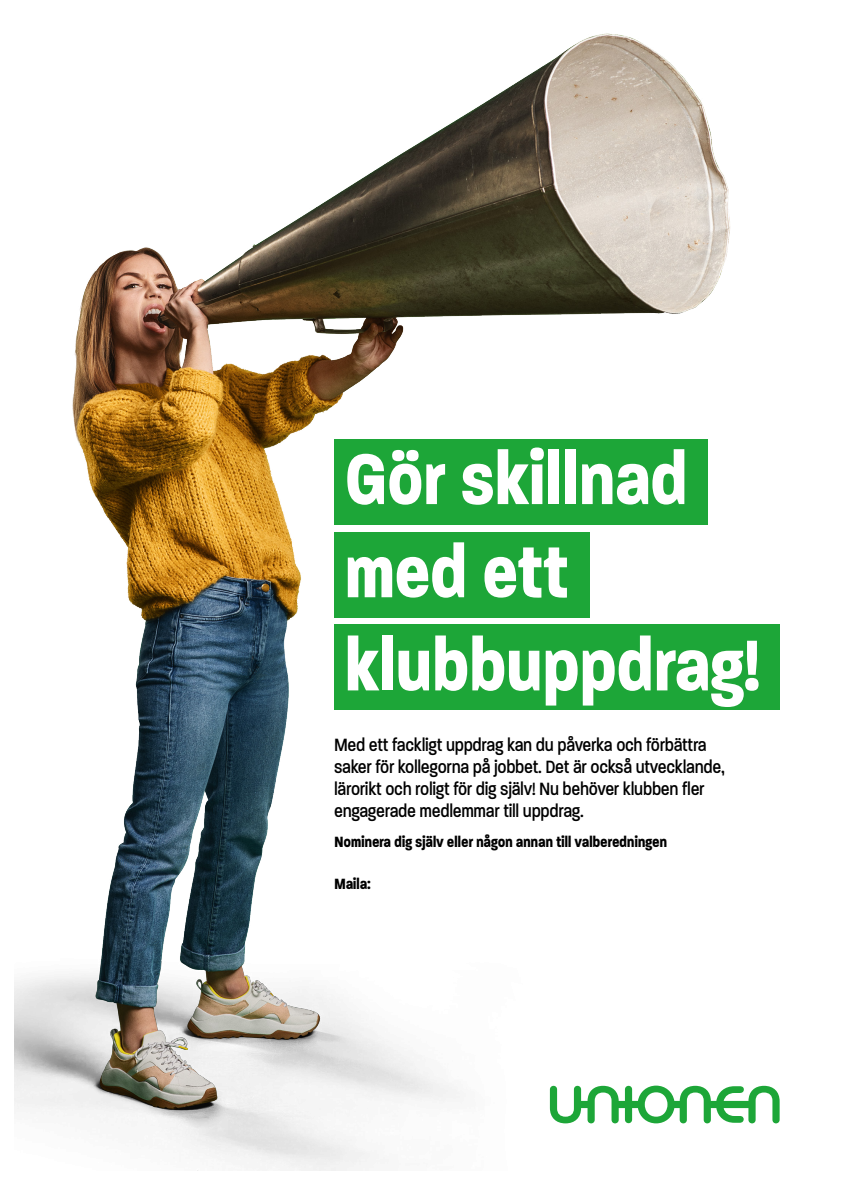
<style>
.page{position:relative;width:842px;height:1191px;background:#fff}
.page>*{position:absolute;margin:0;border:0;box-sizing:border-box;transform-origin:0 0}
.t1{font:700 97px/93.1px "Paralucent Condensed";color:#fff}
.t2{font:500 24px/22px "Paralucent Condensed";color:#000}
.t3{font:700 20px/42.5px "Paralucent Condensed";color:#000}
</style>
<div class="page">
<img style="left:14px;top:33px;width:766px;height:1137px">
<h1 class="t1" style="left:345px;top:429px;width:416px">Gör skillnad med ett klubbuppdrag!</h1>
<p class="t2" style="left:334px;top:732px;width:392px">Med ett fackligt uppdrag kan du påverka och förbättra saker för kollegorna på jobbet. Det är också utvecklande, lärorikt och roligt för dig själv! Nu behöver klubben fler engagerade medlemmar till uppdrag.</p>
<p class="t3" style="left:334px;top:820px;width:334px">Nominera dig själv eller någon annan till valberedningen<br>Maila:</p>
</div>
